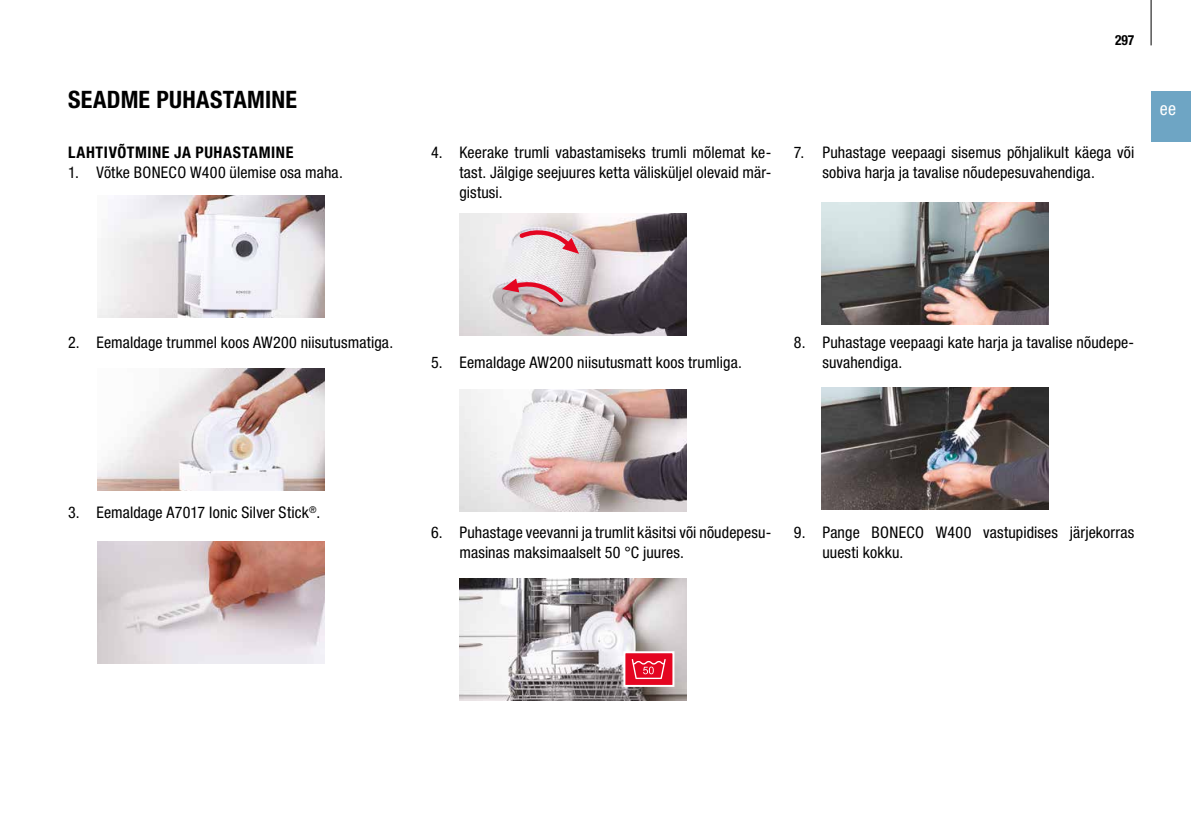
<style>
.page{position:relative;width:1191px;height:840px;background:#fff}
.page>*{position:absolute;margin:0;border:0;box-sizing:border-box;transform-origin:0 0}
.t1{font:700 condensed 24px "Helvetica Neue LTW1 G";letter-spacing:.015em;color:#000}
.t2{font:condensed 18px "Helvetica Neue LTW1 G";color:#fff}
.t3{font:condensed 16px/20px "Helvetica Neue LTW1 G";letter-spacing:.01em;color:#000}
.t4{font:700 condensed 16px "Helvetica Neue LTW1 G";letter-spacing:.04em;color:#000}
.t5{font:700 condensed 14px "Helvetica Neue LTW1 G";color:#000;scale:.96 1}
</style>
<div class="page">
<div style="left:1151px;top:91px;width:40px;height:51px;background:#6ea5c4"></div>
<hr style="left:1150px;top:0;width:1px;height:45px;background:#000">
<img style="left:98px;top:541px;width:226px;height:122px">
<img style="left:821px;top:202px;width:227px;height:122px">
<img style="left:821px;top:387px;width:227px;height:122px">
<img style="left:98px;top:195px;width:226px;height:122px">
<img style="left:98px;top:369px;width:226px;height:121px">
<img style="left:459px;top:213px;width:227px;height:122px">
<svg style="left:502px;top:278px;width:61px;height:24px"></svg>
<svg style="left:519px;top:227px;width:60px;height:27px;background:#e3b2ba"></svg>
<img style="left:459px;top:389px;width:227px;height:122px">
<img style="left:459px;top:578px;width:227px;height:122px">
<div style="left:624px;top:652px;width:49px;height:33px;background:#e40521"></div>
<svg style="left:631px;top:659px;width:35px;height:19px"></svg>
<div style="left:623px;top:651px;width:51px;height:35px;border:2px solid #fff"></div>
<h1 class="t1" style="left:68px;top:85px;width:230px">SEADME PUHASTAMINE</h1>
<p class="t4" style="left:68px;top:142px;width:227px">LAHTIVÕTMINE JA PUHASTAMINE</p>
<p class="t3" style="left:68px;top:162px;width:276px">1. Võtke BONECO W400 ülemise osa maha.</p>
<p class="t5" style="left:1115px;top:32px;width:21px">297</p>
<p class="t3" style="left:459px;top:142px;width:313px;text-align:justify;text-indent:-28px">4. Keerake trumli vabastamiseks trumli mõlemat ke&shy;tast. Jälgige seejuures ketta välisküljel olevaid mär&shy;gistusi.</p>
<p class="t3" style="left:822px;top:142px;width:313px;text-indent:-28px">7. Puhastage veepaagi sisemus põhjalikult käega või sobiva harja ja tavalise nõudepesuvahendiga.</p>
<p class="t2" style="left:1159px;top:98px;width:18px">ee</p>
<p class="t3" style="left:68px;top:332px;width:327px">2. Eemaldage trummel koos AW200 niisutusmatiga.</p>
<p class="t3" style="left:431px;top:352px;width:312px">5. Eemaldage AW200 niisutusmatt koos trumliga.</p>
<p class="t3" style="left:822px;top:332px;width:313px;text-indent:-28px">8. Puhastage veepaagi kate harja ja tavalise nõudepe&shy;suvahendiga.</p>
<p class="t3" style="left:68px;top:502px;width:254px">3. Eemaldage A7017 Ionic Silver Stick<sup>®</sup>.</p>
<p class="t3" style="left:459px;top:522px;width:313px;text-indent:-28px">6. Puhastage veevanni ja trumlit käsitsi või nõudepesu&shy;masinas maksimaalselt 50 °C juures.</p>
<p class="t3" style="left:822px;top:522px;width:313px;text-indent:-28px">9. Pange BONECO W400 vastupidises järjekorras uuesti kokku.</p>
</div>
